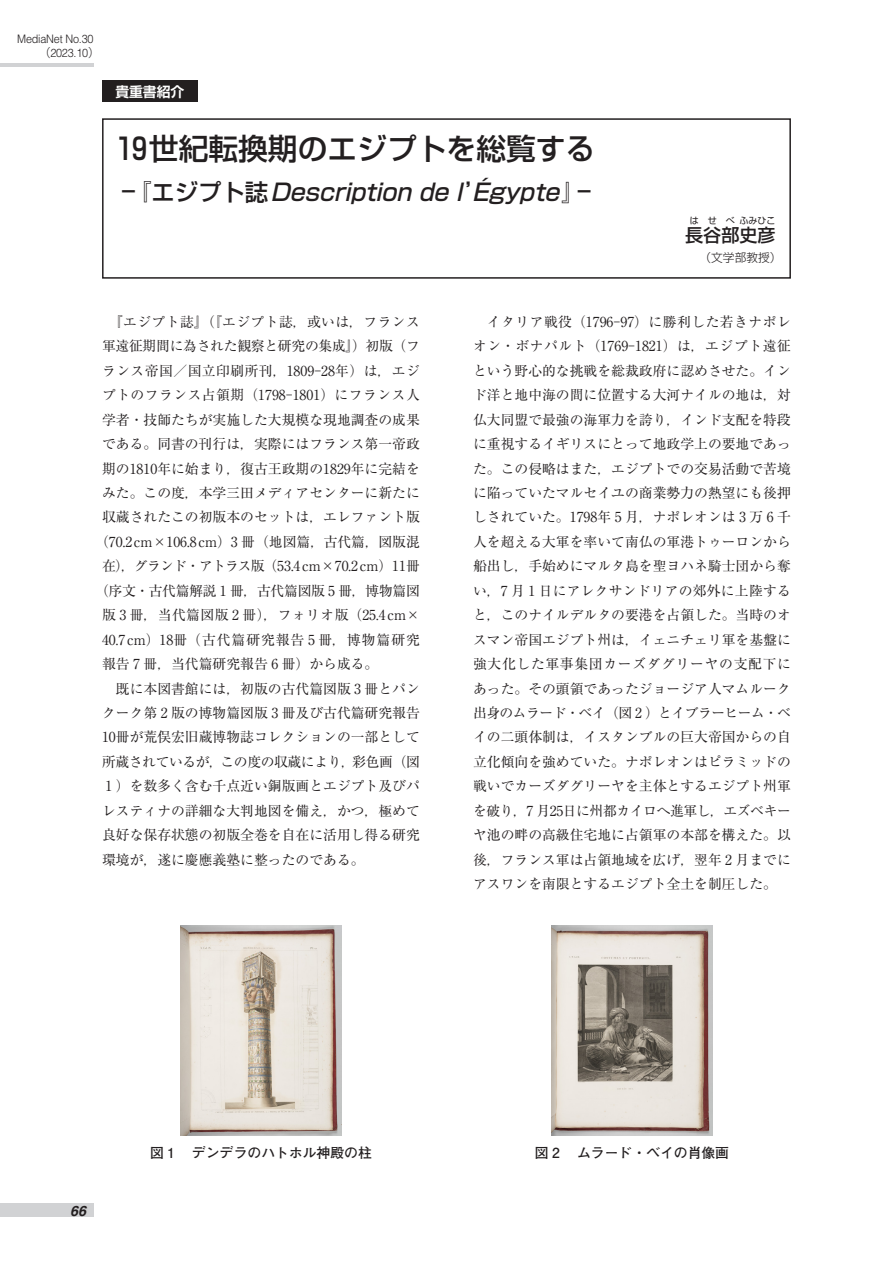
<style>
.page{position:relative;width:893px;height:1263px;background:#fff}
.page>*{position:absolute;margin:0;border:0;box-sizing:border-box;transform-origin:0 0}
.t1{font:500 29.7px "Shin Go Pro";color:#231f20}
.t2{font:500 23.4px "Shin Go Pro";color:#231f20}
.t3{font:500 18px "Shin Go Pro";color:#231f20}
.t4{font:italic 700 14.4px "Helvetica";color:#231f20}
.t5{font:13.8px/24.5px "Ryumin Pro";color:#231f20;text-align:justify}
.t6{font:13.8px "Ryumin Pro";letter-spacing:.035em;color:#231f20}
.t7{font:13.8px "Ryumin Pro";letter-spacing:.03em;color:#231f20}
.t8{font:13.8px "Ryumin Pro";letter-spacing:-.02em;color:#231f20}
.t9{font:700 13.8px "Futo Go B101 Pro";color:#231f20}
.t10{font:13.8px "Ryumin Pro";letter-spacing:.07em;color:#231f20}
.t11{font:13.8px "Ryumin Pro";letter-spacing:-.03em;color:#231f20}
.t12{font:700 13.8px "Shin Go Pro De";color:#fff}
.t13{font:300 11.7px/13.8px "Helvetica";letter-spacing:-.02em;color:#231f20;scale:.93 1}
.t14{font:300 11.7px "Shin Go Pro";color:#231f20}
.t15{font:9px "Shin Go Pro";color:#231f20}
.s1{font-family:"Shin Go Pro"}
.s2{font-size:29.7px}
</style>
<div class="page">
<img style="left:180px;top:926px;width:162px;height:209px">
<img style="left:551px;top:926px;width:162px;height:209px">
<div style="left:102px;top:118px;width:689px;height:161px;border:2px solid #231f20"></div>
<div style="left:0;top:1204px;width:94px;height:13px;background:#d1d2d4"></div>
<hr style="left:0;top:64px;width:94px;height:3px;background:#d1d2d4">
<div style="left:102px;top:81px;width:96px;height:21px;background:#231f20"></div>
<p class="t13" style="left:40px;top:32px;width:65px;text-indent:-22px">MediaNet No.30<span class="s1">（</span>2023.10<span class="s1">）</span></p>
<p class="t12" style="left:115px;top:80px;width:71px">貴重書紹介</p>
<h1 class="t1" style="left:117px;top:124px;width:480px">19世紀転換期のエジプトを総覧する</h1>
<h2 class="t2" style="left:121px;top:173px;width:470px"><span class="s2">－</span>『エジプト誌 Description de l’Égypte』<span class="s2">－</span></h2>
<p class="t15" style="left:690px;top:213px;width:11px">は</p>
<p class="t15" style="left:708px;top:213px;width:11px">せ</p>
<p class="t15" style="left:726px;top:213px;width:11px">べ</p>
<p class="t15" style="left:739px;top:213px;width:38px">ふみひこ</p>
<p class="t14" style="left:700px;top:248px;width:83px">（文学部教授）</p>
<h3 class="t3" style="left:685px;top:220px;width:92px">長谷部史彦</h3>
<p class="t7" style="left:109px;top:311px;width:312px">『エジプト誌』（『エジプト誌，或いは，フランス</p>
<p class="t8" style="left:102px;top:335px;width:319px">軍遠征期間に為された観察と研究の集成』）初版（フ</p>
<p class="t6" style="left:102px;top:360px;width:319px">ランス帝国／国立印刷所刊，1809-28年）は，エジ</p>
<p class="t6" style="left:102px;top:384px;width:319px">プトのフランス占領期（1798-1801）にフランス人</p>
<p class="t5" style="left:102px;top:406px;width:319px">学者・技師たちが実施した大規模な現地調査の成果</p>
<p class="t5" style="left:102px;top:431px;width:319px">である。同書の刊行は，実際にはフランス第一帝政</p>
<p class="t5" style="left:102px;top:455px;width:319px">期の1810年に始まり，復古王政期の1829年に完結を</p>
<p class="t5" style="left:102px;top:480px;width:319px">みた。この度，本学三田メディアセンターに新たに</p>
<p class="t5" style="left:102px;top:504px;width:319px">収蔵されたこの初版本のセットは，エレファント版</p>
<p class="t5" style="left:95px;top:528px;width:326px">（70.2cm×106.8cm）3 冊（地図篇，古代篇，図版混</p>
<p class="t5" style="left:102px;top:553px;width:319px">在），グランド・アトラス版（53.4cm×70.2cm）11冊</p>
<p class="t8" style="left:95px;top:580px;width:326px">（序文・古代篇解説 1 冊，古代篇図版 5 冊，博物篇図</p>
<p class="t7" style="left:102px;top:604px;width:319px">版 3 冊，当代篇図版 2 冊），フォリオ版（25.4cm×</p>
<p class="t10" style="left:102px;top:629px;width:319px">40.7cm）18冊（古代篇研究報告 5 冊，博物篇研究</p>
<p class="t5" style="left:102px;top:651px;width:278px">報告 7 冊，当代篇研究報告 6 冊）から成る。</p>
<p class="t5" style="left:116px;top:675px;width:306px">既に本図書館には，初版の古代篇図版 3 冊とパン</p>
<p class="t5" style="left:102px;top:700px;width:319px">クーク第 2 版の博物篇図版 3 冊及び古代篇研究報告</p>
<p class="t5" style="left:102px;top:724px;width:319px">10冊が荒俣宏旧蔵博物誌コレクションの一部として</p>
<p class="t11" style="left:102px;top:751px;width:319px">所蔵されているが，この度の収蔵により，彩色画（図</p>
<p class="t5" style="left:106px;top:773px;width:316px">1 ）を数多く含む千点近い銅版画とエジプト及びパ</p>
<p class="t5" style="left:102px;top:797px;width:319px">レスティナの詳細な大判地図を備え，かつ，極めて</p>
<p class="t5" style="left:102px;top:822px;width:319px">良好な保存状態の初版全巻を自在に活用し得る研究</p>
<p class="t5" style="left:102px;top:846px;width:264px">環境が，遂に慶應義塾に整ったのである。</p>
<p class="t5" style="left:473px;top:308px;width:319px;text-indent:14px">イタリア戦役（1796-97）に勝利した若きナポレオン・ボナパルト（1769-1821）は，エジプト遠征という野心的な挑戦を総裁政府に認めさせた。インド洋と地中海の間に位置する大河ナイルの地は，対仏大同盟で最強の海軍力を誇り，インド支配を特段に重視するイギリスにとって地政学上の要地であった。この侵略はまた，エジプトでの交易活動で苦境に陥っていたマルセイユの商業勢力の熱望にも後押しされていた。1798年 5 月，ナポレオンは 3 万 6 千人を超える大軍を率いて南仏の軍港トゥーロンから船出し，手始めにマルタ島を聖ヨハネ騎士団から奪い，7 月 1 日にアレクサンドリアの郊外に上陸すると，このナイルデルタの要港を占領した。当時のオスマン帝国エジプト州は，イェニチェリ軍を基盤に強大化した軍事集団カーズダグリーヤの支配下にあった。その頭領であったジョージア人マムルーク出身のムラード・ベイ（図 2 ）とイブラーヒーム・ベイの二頭体制は，イスタンブルの巨大帝国からの自立化傾向を強めていた。ナポレオンはピラミッドの戦いでカーズダグリーヤを主体とするエジプト州軍を破り，7 月25日に州都カイロへ進軍し，エズベキーヤ池の畔の高級住宅地に占領軍の本部を構えた。以後，フランス軍は占領地域を広げ，翌年 2 月までにアスワンを南限とするエジプト全土を制圧した。</p>
<p class="t4" style="left:70px;top:1202px;width:17px">66</p>
<p class="t9" style="left:150px;top:1142px;width:223px">図 1 　デンデラのハトホル神殿の柱</p>
<p class="t9" style="left:535px;top:1142px;width:196px">図 2 　ムラード・ベイの肖像画</p>
</div>
